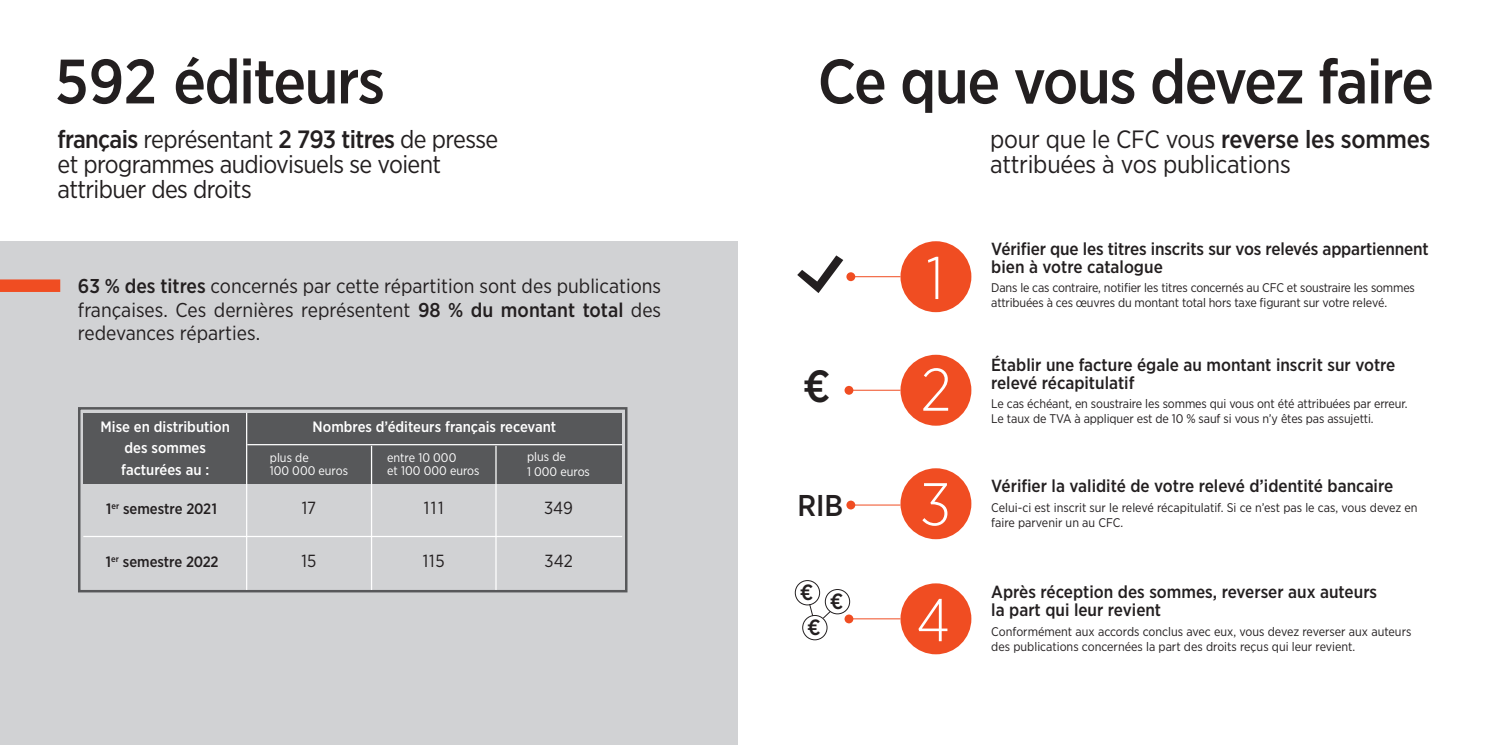
<style>
.page{position:relative;width:1489px;height:745px;background:#fff}
.page>*{position:absolute;margin:0;border:0;box-sizing:border-box;transform-origin:0 0}
.t1{font:500 62.5px "Gotham Narrow";letter-spacing:-.025em;color:#231f20}
.t2{font:300 60px/113.9px "Gotham Narrow";color:#fff}
.t3{font:500 45px "Gotham Narrow";color:#231f20}
.t4{font:500 30px "Gotham Narrow";color:#231f20}
.t5{font:25px/25px "Gotham Narrow";letter-spacing:-.025em;color:#231f20}
.t6{font:500 22px "Gotham Narrow";color:#231f20}
.t7{font:20px/23.8px "Gotham Narrow";color:#231f20;text-align:justify}
.t8{font:500 17.5px/17.5px "Gotham Narrow";color:#231f20}
.t9{font:17.5px "Gotham Narrow";letter-spacing:.01em;color:#231f20}
.t10{font:500 15px/21.2px "Gotham Narrow";color:#fff}
.t11{font:500 15px "Gotham Narrow";color:#231f20}
.t12{font:12.5px/15px "Gotham Narrow";letter-spacing:-.01em;color:#231f20}
.t13{font:12.5px/13.8px "Gotham Narrow";color:#fff}
.s1{font-weight:500}
</style>
<div class="page">
<div style="left:0;top:241px;width:737px;height:503px;background:#d1d2d4"></div>
<div style="left:0;top:279px;width:60px;height:13px;background:#f04d22"></div>
<div style="left:78px;top:407px;width:549px;height:185px;border:2px solid #57585a"></div>
<div style="left:83px;top:412px;width:539px;height:71px;background:#57585a"></div>
<hr style="left:246px;top:412px;width:1px;height:177px;background:#fff">
<hr style="left:371px;top:445px;width:1px;height:144px;background:#fff">
<hr style="left:495px;top:445px;width:1px;height:144px;background:#fff">
<hr style="left:83px;top:535px;width:539px;height:1px;background:#fff">
<hr style="left:247px;top:444px;width:375px;height:1px;background:#fff">
<svg style="left:797px;top:255px;width:46px;height:38px"></svg>
<div style="left:900px;top:241px;width:71px;height:71px;background:#f04d22;border-radius:50%"></div>
<div style="left:900px;top:354px;width:71px;height:71px;background:#f04d22;border-radius:50%"></div>
<div style="left:900px;top:468px;width:71px;height:71px;background:#f04d22;border-radius:50%"></div>
<div style="left:900px;top:583px;width:71px;height:71px;background:#f04d22;border-radius:50%"></div>
<div style="left:802px;top:614px;width:25px;height:25px;border:1px solid #231f20;border-radius:50%"></div>
<div style="left:825px;top:588px;width:25px;height:25px;border:1px solid #231f20;border-radius:50%"></div>
<div style="left:795px;top:580px;width:25px;height:25px;border:1px solid #231f20;border-radius:50%"></div>
<svg style="left:808px;top:602px;width:5px;height:14px"></svg>
<svg style="left:822px;top:610px;width:9px;height:9px"></svg>
<hr style="left:849px;top:276px;width:51px;height:1px;background:#f04d22">
<hr style="left:849px;top:389px;width:51px;height:1px;background:#f04d22">
<hr style="left:849px;top:504px;width:51px;height:1px;background:#f04d22">
<hr style="left:849px;top:618px;width:51px;height:1px;background:#f04d22">
<div style="left:846px;top:272px;width:9px;height:9px;background:#f04d22;border-radius:50%"></div>
<div style="left:844px;top:385px;width:9px;height:9px;background:#f04d22;border-radius:50%"></div>
<div style="left:846px;top:500px;width:9px;height:9px;background:#f04d22;border-radius:50%"></div>
<div style="left:844px;top:614px;width:9px;height:9px;background:#f04d22;border-radius:50%"></div>
<h1 class="t1" style="left:55px;top:42px;width:331px">592 éditeurs</h1>
<h3 class="t5" style="left:58px;top:126px;width:442px"><span class="s1">français</span> représentant <span class="s1">2 793 titres</span> de presse et programmes audiovisuels se voient attribuer des droits</h3>
<h3 class="t7" style="left:78px;top:273px;width:584px"><span class="s1">63 % des titres</span> concernés par cette répartition sont des publications françaises. Ces dernières représentent <span class="s1">98 % du montant total</span> des redevances réparties.</h3>
<p class="t10" style="left:101px;top:415px;width:131px">Mise en distribution</p>
<p class="t10" style="left:312px;top:415px;width:245px">Nombres d’éditeurs français recevant</p>
<p class="t10" style="left:121px;top:437px;width:89px">des sommes facturées au :</p>
<p class="t13" style="left:270px;top:450px;width:80px">plus de<br>100 000 euros</p>
<p class="t13" style="left:387px;top:450px;width:94px">entre 10 000<br>et 100 000 euros</p>
<p class="t13" style="left:527px;top:448px;width:64px;line-height:15px">plus de<br>1 000 euros</p>
<h3 class="t9" style="left:302px;top:496px;width:16px">17</h3>
<h3 class="t9" style="left:544px;top:496px;width:30px">349</h3>
<h3 class="t9" style="left:423px;top:496px;width:22px">111</h3>
<p class="t11" style="left:106px;top:498px;width:112px">1<sup>er</sup> semestre 2021</p>
<p class="t11" style="left:106px;top:551px;width:114px">1<sup>er</sup> semestre 2022</p>
<h3 class="t9" style="left:301px;top:549px;width:16px">15</h3>
<h3 class="t9" style="left:422px;top:549px;width:24px">115</h3>
<h3 class="t9" style="left:544px;top:549px;width:30px">342</h3>
<h1 class="t1" style="left:817px;top:42px;width:617px">Ce que vous devez faire</h1>
<h3 class="t5" style="left:990px;top:126px;width:441px">pour que le CFC vous <span class="s1">reverse les sommes </span>attribuées à vos publications</h3>
<h3 class="t3" style="left:803px;top:358px;width:29px">€</h3>
<h3 class="t4" style="left:797px;top:486px;width:47px">RIB</h3>
<h3 class="t6" style="left:799px;top:578px;width:15px">€</h3>
<h3 class="t6" style="left:807px;top:613px;width:15px">€</h3>
<h3 class="t6" style="left:829px;top:587px;width:15px">€</h3>
<h2 class="t2" style="left:916px;top:219px;width:37px">1<br>2<br>3<br>4</h2>
<h3 class="t8" style="left:991px;top:240px;width:439px">Vérifier que les titres inscrits sur vos relevés appartiennent bien à votre catalogue</h3>
<p class="t12" style="left:991px;top:280px;width:425px">Dans le cas contraire, notifier les titres concernés au CFC et soustraire les sommes attribuées à ces œuvres du montant total hors taxe figurant sur votre relevé.</p>
<h3 class="t8" style="left:991px;top:356px;width:406px">Établir une facture égale au montant inscrit sur votre relevé récapitulatif</h3>
<p class="t12" style="left:991px;top:396px;width:418px">Le cas échéant, en soustraire les sommes qui vous ont été attribuées par erreur.<br>Le taux de TVA à appliquer est de 10 % sauf si vous n’y êtes pas assujetti.</p>
<h3 class="t8" style="left:991px;top:477px;width:403px">Vérifier la validité de votre relevé d’identité bancaire</h3>
<p class="t12" style="left:991px;top:500px;width:428px">Celui-ci est inscrit sur le relevé récapitulatif. Si ce n’est pas le cas, vous devez en faire parvenir un au CFC.</p>
<h3 class="t8" style="left:991px;top:582px;width:387px">Après réception des sommes, reverser aux auteurs la part qui leur revient</h3>
<p class="t12" style="left:991px;top:623px;width:421px">Conformément aux accords conclus avec eux, vous devez reverser aux auteurs des publications concernées la part des droits reçus qui leur revient.</p>
</div>
